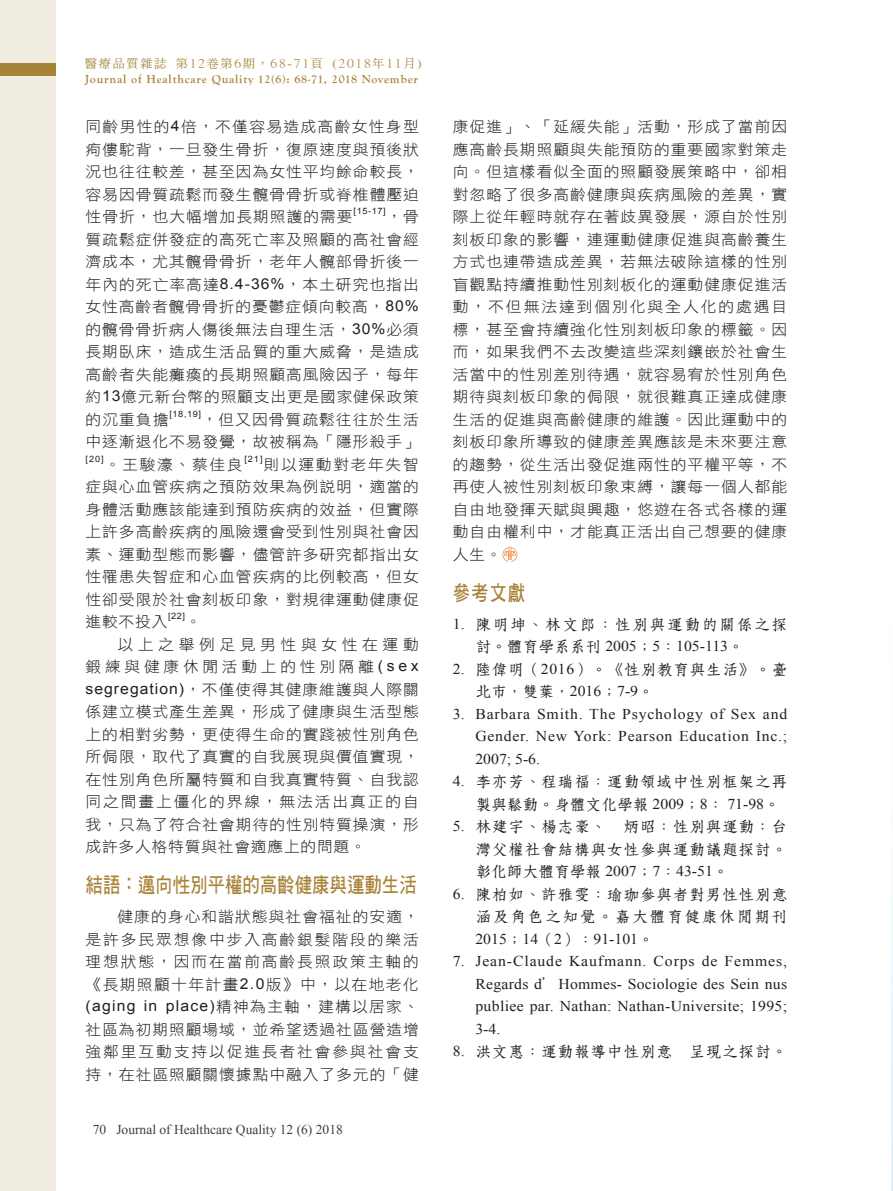
<style>
.page{position:relative;width:893px;height:1191px;background:#fff}
.page>*{position:absolute;margin:0;border:0;box-sizing:border-box;transform-origin:0 0}
.t1{font:21px "DF Hei W7 WINP BF";color:#a78337;scale:.83 1}
.t2{font:15px/22.5px "DF Hei W3 WIN BF";letter-spacing:.06em;color:#231f20;text-align:justify;scale:1.05 1}
.t3{font:15px/22.5px "Times New Roman";letter-spacing:.02em;color:#231f20;text-align:justify;scale:1.05 1}
.t4{font:15px/22.5px "DF Fang Song W6 WIN BF";letter-spacing:.045em;color:#231f20;scale:1.05 1}
.t5{font:15px/22.5px "DF Fang Song W6 WIN BF";letter-spacing:.105em;color:#231f20;text-align:right;scale:1.05 1}
.t6{font:15px "Times New Roman";color:#231f20;scale:1.05 1}
.t7{font:15px "Arial";letter-spacing:.08em;color:#231f20;scale:1.05 1}
.t8{font:15px "DF Hei W3 WIN BF";letter-spacing:.235em;color:#231f20;scale:1.05 1}
.t9{font:15px "DF Hei W3 WIN BF";letter-spacing:.12em;color:#231f20;scale:1.05 1}
.t10{font:15px "DF Hei W3 WIN BF";letter-spacing:.295em;color:#231f20;scale:1.05 1}
.t11{font:13.5px "Times New Roman";color:#3e3e3f}
.t12{font:700 12px "Goudy Old Style T";letter-spacing:.07em;color:#a78337}
.t13{font:12px "DF Ming Md HKP BF";letter-spacing:.155em;color:#a78337}
.t14{font:8.7px "Arial";letter-spacing:.065em;color:#231f20;scale:1.05 1}
.s1{font-family:"Arial"}
.s2{font-family:"DF Hei W3 WIN BF"}
.s3{font-family:"Times New Roman"}
.s4{font-family:"DF Fang Song W6 WIN BF"}
</style>
<div class="page">
<img style="left:892px;top:880px;width:1px;height:311px">
<div style="left:0;top:0;width:55px;height:1191px;background:#f1ece1"></div>
<div style="left:0;top:63px;width:55px;height:13px;background:#a78337"></div>
<svg style="left:502px;top:547px;width:15px;height:15px"></svg>
<p class="t13" style="left:85px;top:58px;width:338px">醫療品質雜誌 第12卷第6期，68-71頁 (2018年11月)</p>
<p class="t12" style="left:85px;top:72px;width:335px">Journal of Healthcare Quality 12(6): 68-71, 2018 November</p>
<p class="t2" style="left:86px;top:115px;width:319px">同齡男性的<span class="s1">4</span>倍，不僅容易造成高齡女性身型痀僂駝背，一旦發生骨折，復原速度與預後狀況也往往較差，甚至因為女性平均餘命較長，容易因骨質疏鬆而發生髖骨骨折或脊椎體壓迫性骨折，也大幅增加長期照護的需要</p>
<p class="t14" style="left:354px;top:205px;width:32px">[15-17]</p>
<p class="t2" style="left:86px;top:205px;width:319px;text-indent:301px">，骨質疏鬆症併發症的高死亡率及照顧的高社會經濟成本，尤其髖骨骨折，老年人髖部骨折後一年內的死亡率高達<span class="s1">8.4-36%</span>，本土研究也指出女性高齡者髖骨骨折的憂鬱症傾向較高，<span class="s1">80%</span>的髖骨骨折病人傷後無法自理生活，<span class="s1">30%</span>必須長期臥床，造成生活品質的重大威脅，是造成高齡者失能癱瘓的長期照顧高風險因子，每年約<span class="s1">13</span>億元新台幣的照顧支出更是國家健保政策的沉重負擔</p>
<p class="t14" style="left:169px;top:408px;width:32px">[18,19]</p>
<p class="t2" style="left:86px;top:408px;width:319px;text-align:right">，但又因骨質疏鬆往往於生活<br>中逐漸退化不易發覺，故被稱為「隱形殺手」</p>
<p class="t14" style="left:86px;top:453px;width:19px">[20]</p>
<p class="t2" style="left:105px;top:453px;width:133px">。王駿濠、蔡佳良</p>
<p class="t14" style="left:244px;top:453px;width:19px">[21]</p>
<p class="t2" style="left:86px;top:453px;width:319px;text-indent:178px">則以運動對老年失智症與心血管疾病之預防效果為例說明，適當的身體活動應該能達到預防疾病的效益，但實際上許多高齡疾病的風險還會受到性別與社會因素、運動型態而影響，儘管許多研究都指出女性罹患失智症和心血管疾病的比例較高，但女性卻受限於社會刻板印象，對規律運動健康促進較不投入</p>
<p class="t14" style="left:168px;top:610px;width:17px">[22]</p>
<p class="t2" style="left:185px;top:610px;width:16px">。</p>
<p class="t10" style="left:117px;top:637px;width:288px">以上之舉例足見男性與女性在運動</p>
<p class="t8" style="left:86px;top:659px;width:319px">鍛練與健康休閒活動上的性別隔離<span class="s1">(sex</span></p>
<p class="t2" style="left:86px;top:678px;width:319px"><span class="s1">segregation)</span>，不僅使得其健康維護與人際關</p>
<p class="t2" style="left:86px;top:700px;width:319px">係建立模式產生差異，形成了健康與生活型態</p>
<p class="t2" style="left:86px;top:723px;width:319px">上的相對劣勢，更使得生命的實踐被性別角色</p>
<p class="t2" style="left:86px;top:745px;width:319px">所侷限，取代了真實的自我展現與價值實現，</p>
<p class="t2" style="left:86px;top:768px;width:319px">在性別角色所屬特質和自我真實特質、自我認</p>
<p class="t9" style="left:86px;top:794px;width:319px">同之間畫上僵化的界線，無法活出真正的自</p>
<p class="t2" style="left:86px;top:813px;width:319px">我，只為了符合社會期待的性別特質操演，形</p>
<p class="t2" style="left:86px;top:835px;width:269px">成許多人格特質與社會適應上的問題。</p>
<h1 class="t1" style="left:86px;top:874px;width:401px">結語：邁向性別平權的高齡健康與運動生活</h1>
<p class="t2" style="left:86px;top:905px;width:319px;text-indent:32px">健康的身心和諧狀態與社會福祉的安適，是許多民眾想像中步入高齡銀髮階段的樂活理想狀態，因而在當前高齡長照政策主軸的《長期照顧十年計畫<span class="s1">2.0</span>版》中，以在地老化</p>
<p class="t7" style="left:86px;top:996px;width:319px">(aging in place)<span class="s2">精神為主軸，建構以居家、</span></p>
<p class="t2" style="left:86px;top:1018px;width:319px">社區為初期照顧場域，並希望透過社區營造增強鄰里互動支持以促進長者社會參與社會支持，在社區照顧關懷據點中融入了多元的「健</p>
<p class="t11" style="left:93px;top:1120px;width:252px">70 Journal of Healthcare Quality 12 (6) 2018</p>
<p class="t2" style="left:453px;top:115px;width:320px">康促進」、「延緩失能」活動，形成了當前因應高齡長期照顧與失能預防的重要國家對策走向。但這樣看似全面的照顧發展策略中，卻相對忽略了很多高齡健康與疾病風險的差異，實際上從年輕時就存在著歧異發展，源自於性別刻板印象的影響，連運動健康促進與高齡養生方式也連帶造成差異，若無法破除這樣的性別盲觀點持續推動性別刻板化的運動健康促進活動，不但無法達到個別化與全人化的處遇目標，甚至會持續強化性別刻板印象的標籤。因而，如果我們不去改變這些深刻鑲嵌於社會生活當中的性別差別待遇，就容易宥於性別角色期待與刻板印象的侷限，就很難真正達成健康生活的促進與高齡健康的維護。因此運動中的刻板印象所導致的健康差異應該是未來要注意的趨勢，從生活出發促進兩性的平權平等，不再使人被性別刻板印象束縛，讓每一個人都能自由地發揮天賦與興趣，悠遊在各式各樣的運動自由權利中，才能真正活出自己想要的健康人生。</p>
<h1 class="t1" style="left:453px;top:582px;width:89px">參考文獻</h1>
<p class="t5" style="left:453px;top:613px;width:320px"><span class="s3">1.</span> 陳明坤、林文郎：性別與運動的關係之探</p>
<p class="t6" style="left:475px;top:636px;width:257px"><span class="s4">討。體育學系系刊</span> 2005<span class="s4">；</span>5<span class="s4">：</span>105-113<span class="s4">。</span></p>
<p class="t4" style="left:475px;top:658px;width:298px;text-indent:-23px"><span class="s3">2.</span> 陸偉明（<span class="s3">2016</span>）。《性別教育與生活》。臺北市，雙葉，<span class="s3">2016</span>；<span class="s3">7-9</span>。</p>
<p class="t3" style="left:475px;top:702px;width:299px;text-indent:-23px">3. Barbara Smith. The Psychology of Sex and Gender. New York: Pearson Education Inc.; 2007; 5-6.</p>
<p class="t4" style="left:475px;top:770px;width:298px;text-indent:-23px"><span class="s3">4.</span> 李亦芳、程瑞福：運動領域中性別框架之再製與鬆動。身體文化學報 <span class="s3">2009</span>；<span class="s3">8</span>： <span class="s3">71-98</span>。</p>
<p class="t4" style="left:475px;top:815px;width:298px;text-align:justify;text-indent:-23px"><span class="s3">5.</span> 林建宇、楊志豪、 炳昭：性別與運動：台灣父權社會結構與女性參與運動議題探討。彰化師大體育學報 <span class="s3">2007</span>；<span class="s3">7</span>：<span class="s3">43-51</span>。</p>
<p class="t5" style="left:453px;top:883px;width:320px"><span class="s3">6.</span> 陳柏如、許雅雯：瑜珈參與者對男性性別意涵及角色之知覺。嘉大體育健康休閒期刊</p>
<p class="t6" style="left:475px;top:928px;width:171px">2015<span class="s4">；</span>14<span class="s4">（</span>2<span class="s4">）：</span>91-101<span class="s4">。</span></p>
<p class="t3" style="left:475px;top:949px;width:298px;text-indent:-23px">7. Jean-Claude Kaufmann. Corps de Femmes, Regards d<span class="s4">´</span>Hommes- Sociologie des Sein nus publiee par. Nathan: Nathan-Universite; 1995; 3-4.</p>
<p class="t4" style="left:453px;top:1040px;width:320px"><span class="s3">8.</span> 洪文惠：運動報導中性別意 呈現之探討。</p>
</div>
